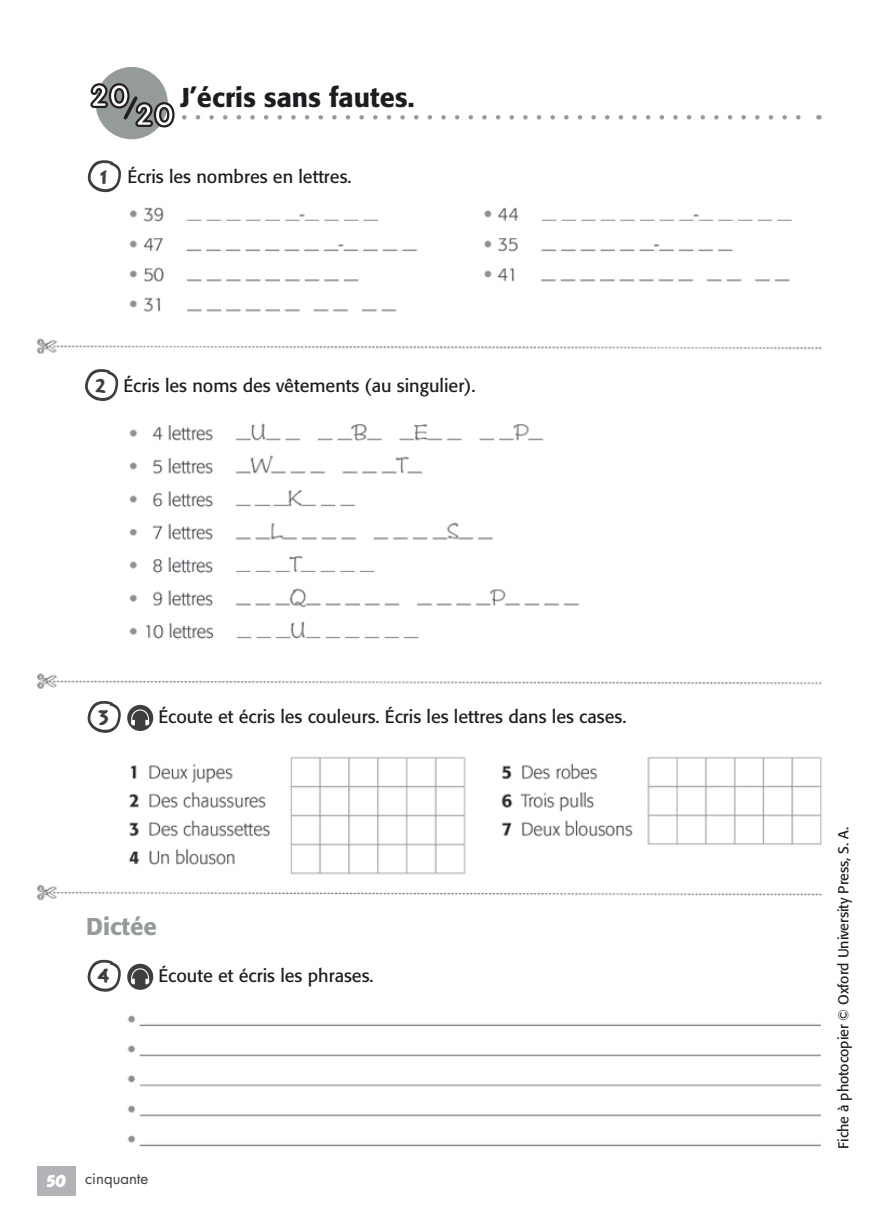
<style>
.page{position:relative;width:893px;height:1221px;background:#fff}
.page>*{position:absolute;margin:0;border:0;box-sizing:border-box;transform-origin:0 0}
.t1{font:500 27px "Formata";color:#1f1c21}
.t2{font:500 24px "Formata";color:#959a9b}
.t3{font:18px "Formata Regular 4";color:#1f1c21}
.t4{font:15px "Futura Std";color:#3e3e3f}
.t5{font:15px "Balder LT";color:#fff}
.t6{font:14.25px "Formata Regular 4";letter-spacing:-.005em;color:#231f20}
</style>
<div class="page">
<img style="left:36px;top:192px;width:787px;height:955px">
<div style="left:37px;top:1165px;width:38px;height:30px;background:#b2b3b7"></div>
<svg style="left:184px;top:115px;width:617px;height:5px"></svg>
<div style="left:96px;top:67px;width:72px;height:72px;background:#959a9b;border-radius:50%"></div>
<svg style="left:90px;top:83px;width:85px;height:44px"></svg>
<svg style="left:127px;top:963px;width:26px;height:26px"></svg>
<svg style="left:131px;top:968px;width:18px;height:16px"></svg>
<div style="left:127px;top:705px;width:26px;height:26px;background:#3e3e3f;border-radius:50%"></div>
<svg style="left:131px;top:709px;width:18px;height:16px"></svg>
<svg style="left:88px;top:959px;width:33px;height:32px"></svg>
<svg style="left:88px;top:160px;width:33px;height:32px"></svg>
<svg style="left:85px;top:369px;width:33px;height:32px"></svg>
<svg style="left:88px;top:701px;width:33px;height:31px"></svg>
<p class="t1" style="left:181px;top:81px;width:235px">J’écris sans fautes.</p>
<p class="t3" style="left:127px;top:165px;width:226px">Écris les nombres en lettres.</p>
<p class="t3" style="left:123px;top:374px;width:354px">Écris les noms des vêtements (au singulier).</p>
<p class="t3" style="left:158px;top:706px;width:469px">Écoute et écris les couleurs. Écris les lettres dans les cases.</p>
<p class="t2" style="left:86px;top:912px;width:72px">Dictée</p>
<p class="t3" style="left:158px;top:965px;width:217px">Écoute et écris les phrases.</p>
<p class="t5" style="left:47px;top:1170px;width:21px">50</p>
<p class="t4" style="left:85px;top:1169px;width:65px">cinquante</p>
<p class="t6" style="left:835px;top:1148px;width:323px;rotate:-90deg">Fiche à photocopier © Oxford University Press, S. A.</p>
</div>
